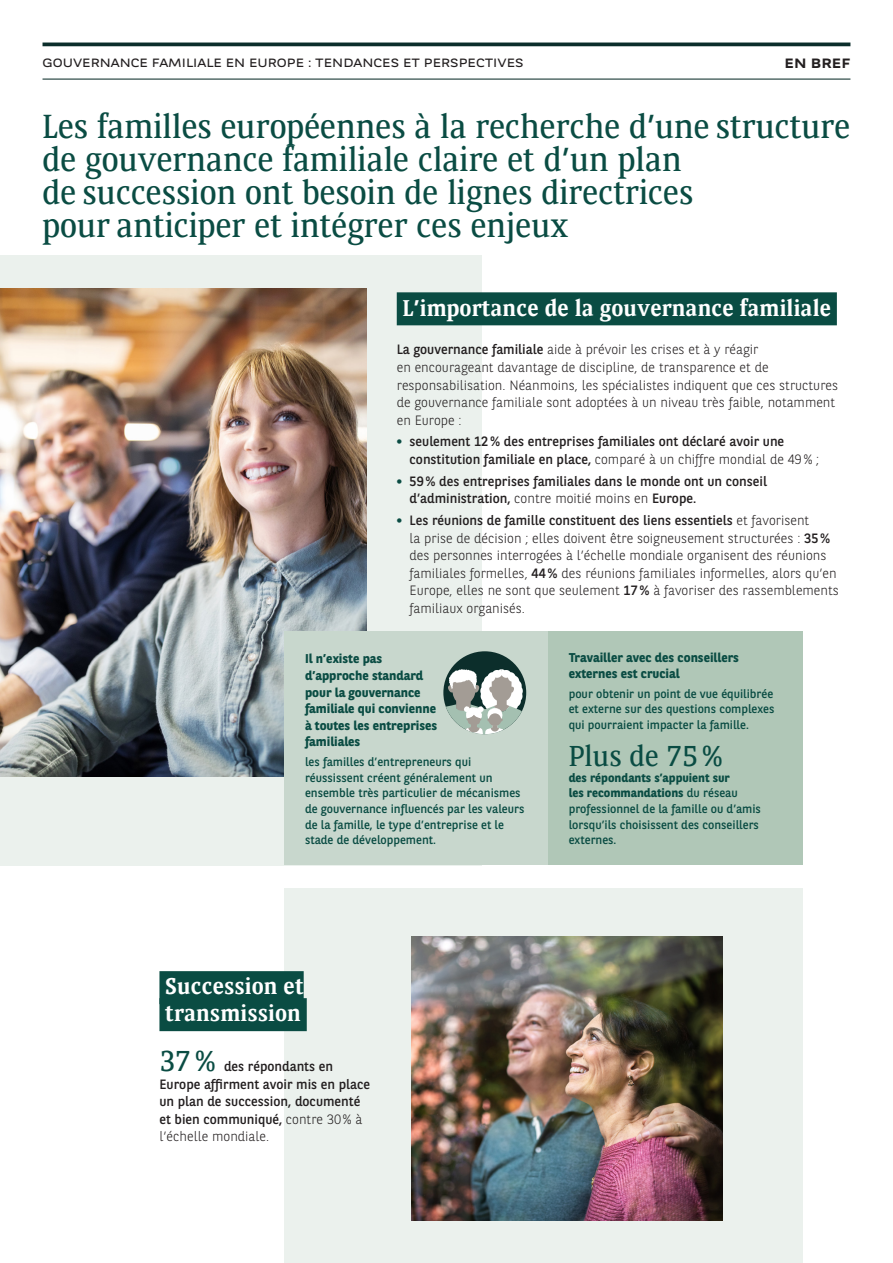
<style>
.page{position:relative;width:893px;height:1263px;background:#fff}
.page>*{position:absolute;margin:0;border:0;box-sizing:border-box;transform-origin:0 0}
.t1{font:33px/33px "BNPP Serif";color:#0a4c43}
.t2{font:28.5px "BNPP Serif";color:#0a4c43}
.t3{font:700 22.5px/27px "BNPP Serif";color:#fff}
.t4{font:300 13.5px/17.5px "BNPP Sans";color:#231f20}
.t5{font:13.5px/17.5px "BNPP Sans";color:#231f20}
.t6{font:700 13.5px "BNPP Expanded Sans";color:#231f20}
.t7{font:700 12.75px/16.5px "BNPP Sans";color:#0a4c43}
.t8{font:12px/15.6px "BNPP Sans";color:#0a4c43}
.t9{font:12px "BNPP Expanded Sans";color:#231f20}
.s1{font-weight:400}
.s2{font-weight:800;color:#0a4c43}
.s3{font-weight:300}
.s4{font-weight:700}
.s5{font-family:"BNPP Serif";font-size:28.5px;color:#0a4c43}
</style>
<div class="page">
<div style="left:0;top:255px;width:481px;height:610px;background:#ebf1ed"></div>
<div style="left:284px;top:889px;width:519px;height:374px;background:#ebf1ed"></div>
<hr style="left:43px;top:79px;width:807px;height:1px;background:#0c2e2b">
<hr style="left:43px;top:43px;width:807px;height:3px;background:#0c2e2b">
<img style="left:0;top:289px;width:367px;height:487px">
<img style="left:412px;top:936px;width:311px;height:284px">
<div style="left:397px;top:292px;width:440px;height:33px;background:#0a4c43"></div>
<div style="left:159px;top:971px;width:145px;height:33px;background:#0a4c43"></div>
<div style="left:159px;top:998px;width:148px;height:33px;background:#0a4c43"></div>
<div style="left:547px;top:631px;width:256px;height:234px;background:#b0c7b7"></div>
<div style="left:284px;top:631px;width:263px;height:234px;background:#c8d7cd"></div>
<div style="left:443px;top:651px;width:83px;height:83px;background:#0c2e2b;border-radius:50%"></div>
<svg style="left:446px;top:669px;width:77px;height:65px"></svg>
<p class="t9" style="left:43px;top:55px;width:482px">GOUVERNANCE FAMILIALE EN EUROPE : TENDANCES ET PERSPECTIVES</p>
<p class="t6" style="left:785px;top:54px;width:67px">EN BREF</p>
<h1 class="t1" style="left:43px;top:108px;width:809px">Les familles européennes à la recherche d’une structure de gouvernance familiale claire et d’un plan<br>de succession ont besoin de lignes directrices<br>pour anticiper et intégrer ces enjeux</h1>
<h3 class="t3" style="left:403px;top:292px;width:430px">L’importance de la gouvernance familiale</h3>
<p class="t4" style="left:397px;top:340px;width:443px"><span class="s1">La gouvernance familiale</span> aide à prévoir les crises et à y réagir<br>en encourageant davantage de discipline, de transparence et de responsabilisation. Néanmoins, les spécialistes indiquent que ces structures de gouvernance familiale sont adoptées à un niveau très faible, notamment en Europe :</p>
<p class="t5" style="left:409px;top:432px;width:411px;text-indent:-13px"><span class="s2">•</span> seulement 12% des entreprises familiales ont déclaré avoir une constitution familiale en place, <span class="s3">comparé à un chiffre mondial de 49% ;</span></p>
<p class="t5" style="left:409px;top:472px;width:359px;text-indent:-13px"><span class="s2">•</span> 59% des entreprises familiales dans le monde ont un conseil d’administration, <span class="s3">contre moitié moins en</span> Europe.</p>
<p class="t4" style="left:409px;top:511px;width:431px;text-indent:-13px"><span class="s2">•</span> <span class="s1">Les réunions de famille constituent des liens essentiels</span> et favorisent<br>la prise de décision ; elles doivent être soigneusement structurées : <span class="s1">35% </span>des personnes interrogées à l’échelle mondiale organisent des réunions familiales formelles, <span class="s1">44%</span> des réunions familiales informelles, alors qu’en Europe, elles ne sont que seulement <span class="s1">17%</span> à favoriser des rassemblements familiaux organisés.</p>
<p class="t7" style="left:305px;top:650px;width:134px">Il n’existe pas d’approche standard pour la gouvernance familiale qui convienne à toutes les entreprises familiales</p>
<p class="t8" style="left:305px;top:754px;width:221px">les familles d’entrepreneurs qui réussissent créent généralement un ensemble très particulier de mécanismes de gouvernance influencés par les valeurs de la famille, le type d’entreprise et le stade de développement.</p>
<p class="t7" style="left:569px;top:650px;width:172px;line-height:15.6px">Travailler avec des conseillers externes est crucial</p>
<p class="t8" style="left:569px;top:685px;width:207px;text-align:justify">pour obtenir un point de vue équilibrée et externe sur des questions complexes qui pourraient impacter la famille.</p>
<h2 class="t2" style="left:569px;top:735px;width:156px">Plus de 75%</h2>
<p class="t8" style="left:569px;top:769px;width:194px"><span class="s4">des répondants s’appuient sur<br>les recommandations</span> du réseau professionnel de la famille ou d’amis lorsqu’ils choisissent des conseillers externes.</p>
<h3 class="t3" style="left:165px;top:971px;width:140px">Succession et transmission</h3>
<p class="t5" style="left:159px;top:1057px;width:212px"><span class="s5">37%</span> des répondants en<br>Europe affirment avoir mis en place un plan de succession, documenté et bien communiqué, <span class="s3">contre 30% à l’échelle mondiale.</span></p>
</div>
